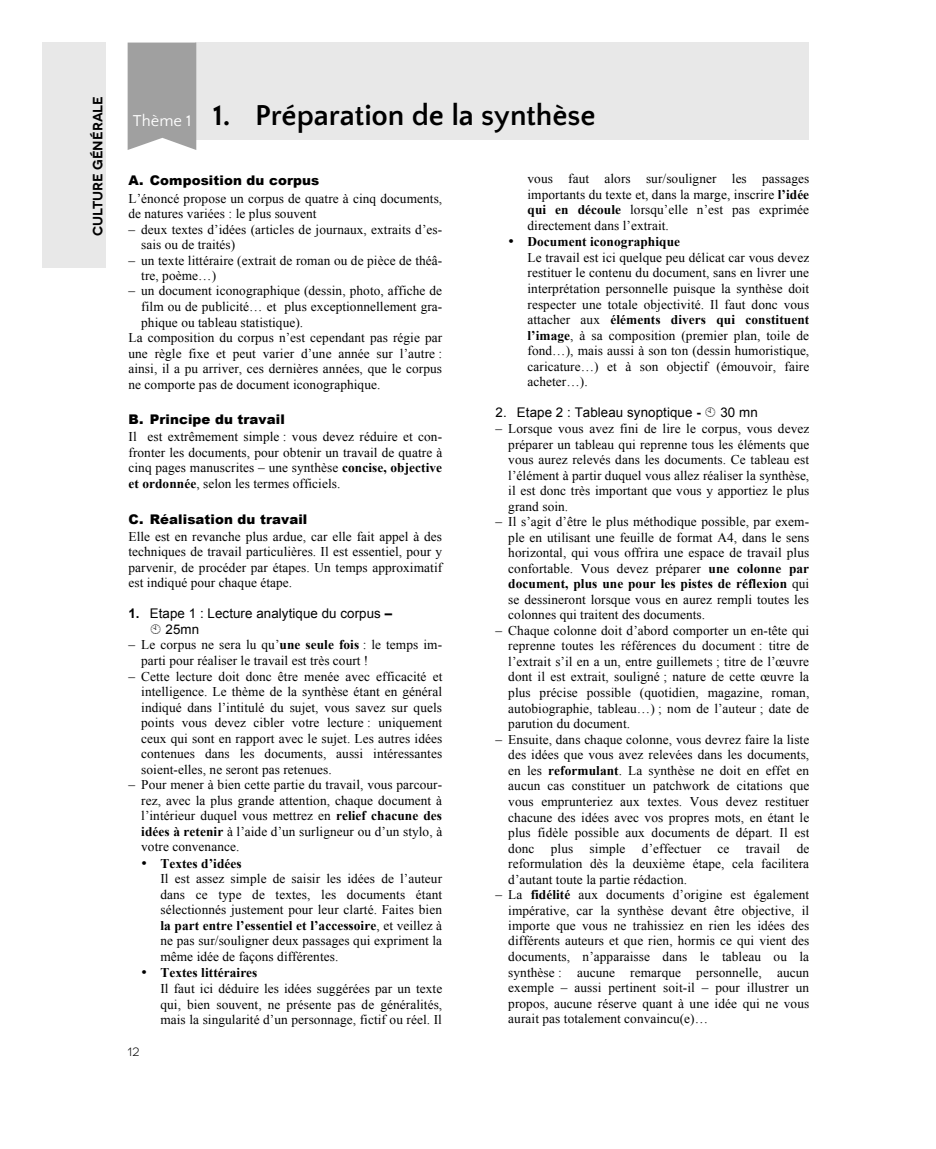
<style>
.page{position:relative;width:936px;height:1149px;background:#fff}
.page>*{position:absolute;margin:0;border:0;box-sizing:border-box;transform-origin:0 0}
.t1{font:700 30px "Quattrocento Sans";letter-spacing:-.005em;color:#000}
.t2{font:16.5px "Quattrocento Sans";color:#fff}
.t3{font:600 13.5px "Novecentowide";color:#000}
.t4{font:13.35px/15.6px "Times New Roman";letter-spacing:.005em;color:#000;text-align:justify}
.t5{font:13.35px/15.5px "Arial";letter-spacing:.005em;color:#000}
.t6{font:900 13.35px "Arial";letter-spacing:.01em;color:#000}
.t7{font:12px "Novecentowide";color:#000}
.s1{font-weight:700}
</style>
<div class="page">
<div style="left:195px;top:43px;width:613px;height:97px;background:#e8e8e8"></div>
<div style="left:128px;top:43px;width:68px;height:107px;background:#a0a0a0"></div>
<div style="left:43px;top:43px;width:63px;height:225px;background:#e8e8e8"></div>
<p class="t3" style="left:90px;top:236px;width:141px;rotate:-90deg">CULTURE GÉNÉRALE</p>
<h1 class="t1" style="left:213px;top:103px;width:384px">1. Préparation de la synthèse</h1>
<p class="t2" style="left:133px;top:113px;width:60px">Thème 1</p>
<p class="t4" style="left:527px;top:171px;width:283px">vous faut alors sur/souligner les passages importants du texte et, dans la marge, inscrire <span class="s1">l’idée qui en découle</span> lorsqu’elle n’est pas exprimée directement dans l’extrait.</p>
<p class="t4" style="left:527px;top:234px;width:283px;text-align:left;text-indent:-19px">• <span class="s1">Document iconographique<br></span>Le travail est ici quelque peu délicat car vous devez restituer le contenu du document, sans en livrer une interprétation personnelle puisque la synthèse doit respecter une totale objectivité. Il faut donc vous attacher aux <span class="s1">éléments divers qui constituent l’image</span>, à sa composition (premier plan, toile de fond…), mais aussi à son ton (dessin humoristique, caricature…) et à son objectif (émouvoir, faire acheter…).</p>
<p class="t5" style="left:495px;top:405px;width:207px">2. Etape 2 : Tableau synoptique <span class="s1">-</span></p>
<p class="t5" style="left:720px;top:405px;width:39px">30 mn</p>
<p class="t4" style="left:508px;top:420px;width:302px;text-indent:-13px">– Lorsque vous avez fini de lire le corpus, vous devez préparer un tableau qui reprenne tous les éléments que vous aurez relevés dans les documents. Ce tableau est l’élément à partir duquel vous allez réaliser la synthèse, il est donc très important que vous y apportiez le plus grand soin.</p>
<p class="t4" style="left:508px;top:513px;width:302px;text-indent:-13px">– Il s’agit d’être le plus méthodique possible, par exem&shy;ple en utilisant une feuille de format A4, dans le sens horizontal, qui vous offrira une espace de travail plus confortable. Vous devez préparer <span class="s1">une colonne par document, plus une pour les pistes de réflexion</span> qui se dessineront lorsque vous en aurez rempli toutes les colonnes qui traitent des documents.</p>
<p class="t4" style="left:508px;top:622px;width:302px;text-indent:-13px">– Chaque colonne doit d’abord comporter un en-tête qui reprenne toutes les références du document : titre de l’extrait s’il en a un, entre guillemets ; titre de l’œuvre dont il est extrait, souligné ; nature de cette œuvre la plus précise possible (quotidien, magazine, roman, autobiographie, tableau…) ; nom de l’auteur ; date de parution du document.</p>
<p class="t4" style="left:508px;top:731px;width:302px;text-indent:-13px">– Ensuite, dans chaque colonne, vous devrez faire la liste des idées que vous avez relevées dans les documents, en les <span class="s1">reformulant</span>. La synthèse ne doit en effet en aucun cas constituer un patchwork de citations que vous emprunteriez aux textes. Vous devez restituer chacune des idées avec vos propres mots, en étant le plus fidèle possible aux documents de départ. Il est donc plus simple d’effectuer ce travail de reformulation dès la deuxième étape, cela facilitera d’autant toute la partie rédaction.</p>
<p class="t4" style="left:508px;top:886px;width:302px;text-indent:-13px">– La <span class="s1">fidélité</span> aux documents d’origine est également impérative, car la synthèse devant être objective, il importe que vous ne trahissiez en rien les idées des différents auteurs et que rien, hormis ce qui vient des documents, n’apparaisse dans le tableau ou la synthèse : aucune remarque personnelle, aucun exemple – aussi pertinent soit-il – pour illustrer un propos, aucune réserve quant à une idée qui ne vous aurait pas totalement convaincu(e)…</p>
<p class="t6" style="left:128px;top:170px;width:192px">A. Composition du corpus</p>
<p class="t4" style="left:128px;top:190px;width:315px">L’énoncé propose un corpus de quatre à cinq documents, de natures variées : le plus souvent</p>
<p class="t4" style="left:141px;top:221px;width:302px;text-indent:-13px">– deux textes d’idées (articles de journaux, extraits d’es&shy;sais ou de traités)</p>
<p class="t4" style="left:141px;top:252px;width:302px;text-indent:-13px">– un texte littéraire (extrait de roman ou de pièce de théâ&shy;tre, poème…)</p>
<p class="t4" style="left:128px;top:283px;width:315px">– un document iconographique (dessin, photo, affiche de</p>
<p class="t4" style="left:141px;top:299px;width:302px">film ou de publicité… et plus exceptionnellement gra-</p>
<p class="t4" style="left:141px;top:314px;width:163px">phique ou tableau statistique).</p>
<p class="t4" style="left:128px;top:330px;width:315px">La composition du corpus n’est cependant pas régie par</p>
<p class="t4" style="left:128px;top:345px;width:315px">une règle fixe et peut varier d’une année sur l’autre :</p>
<p class="t4" style="left:128px;top:361px;width:315px">ainsi, il a pu arriver, ces dernières années, que le corpus</p>
<p class="t4" style="left:128px;top:376px;width:253px">ne comporte pas de document iconographique.</p>
<p class="t6" style="left:128px;top:409px;width:158px">B. Principe du travail</p>
<p class="t4" style="left:128px;top:429px;width:315px">Il est extrêmement simple : vous devez réduire et con&shy;fronter les documents, pour obtenir un travail de quatre à cinq pages manuscrites – une synthèse <span class="s1">concise, objective et ordonnée</span>, selon les termes officiels.</p>
<p class="t6" style="left:128px;top:508px;width:180px">C. Réalisation du travail</p>
<p class="t4" style="left:128px;top:528px;width:315px">Elle est en revanche plus ardue, car elle fait appel à des techniques de travail particulières. Il est essentiel, pour y parvenir, de procéder par étapes. Un temps approximatif est indiqué pour chaque étape.</p>
<p class="t5" style="left:165px;top:605px;width:228px;text-indent:-37px"><span class="s1">1.</span> Etape 1 : Lecture analytique du corpus <span class="s1">–<br></span>25mn</p>
<p class="t4" style="left:141px;top:636px;width:302px;text-indent:-13px">– Le corpus ne sera lu qu’<span class="s1">une seule fois</span> : le temps im&shy;parti pour réaliser le travail est très court !</p>
<p class="t4" style="left:141px;top:668px;width:302px;text-indent:-13px">– Cette lecture doit donc être menée avec efficacité et intelligence. Le thème de la synthèse étant en général indiqué dans l’intitulé du sujet, vous savez sur quels points vous devez cibler votre lecture : uniquement ceux qui sont en rapport avec le sujet. Les autres idées contenues dans les documents, aussi intéressantes soient-elles, ne seront pas retenues.</p>
<p class="t4" style="left:141px;top:776px;width:302px;text-indent:-13px">– Pour mener à bien cette partie du travail, vous parcour&shy;rez, avec la plus grande attention, chaque document à l’intérieur duquel vous mettrez en <span class="s1">relief chacune des idées à retenir</span> à l’aide d’un surligneur ou d’un stylo, à votre convenance.</p>
<p class="t4" style="left:160px;top:855px;width:283px;text-align:left;text-indent:-19px">• <span class="s1">Textes d’idées<br></span>Il est assez simple de saisir les idées de l’auteur dans ce type de textes, les documents étant sélectionnés justement pour leur clarté. Faites bien <span class="s1">la part entre l’essentiel et l’accessoire</span>, et veillez à ne pas sur/souligner deux passages qui expriment la même idée de façons différentes.</p>
<p class="t4" style="left:160px;top:964px;width:283px;text-align:left;text-indent:-19px">• <span class="s1">Textes littéraires<br></span>Il faut ici déduire les idées suggérées par un texte qui, bien souvent, ne présente pas de généralités, mais la singularité d’un personnage, fictif ou réel. Il</p>
<p class="t7" style="left:128px;top:1044px;width:13px">12</p>
</div>
